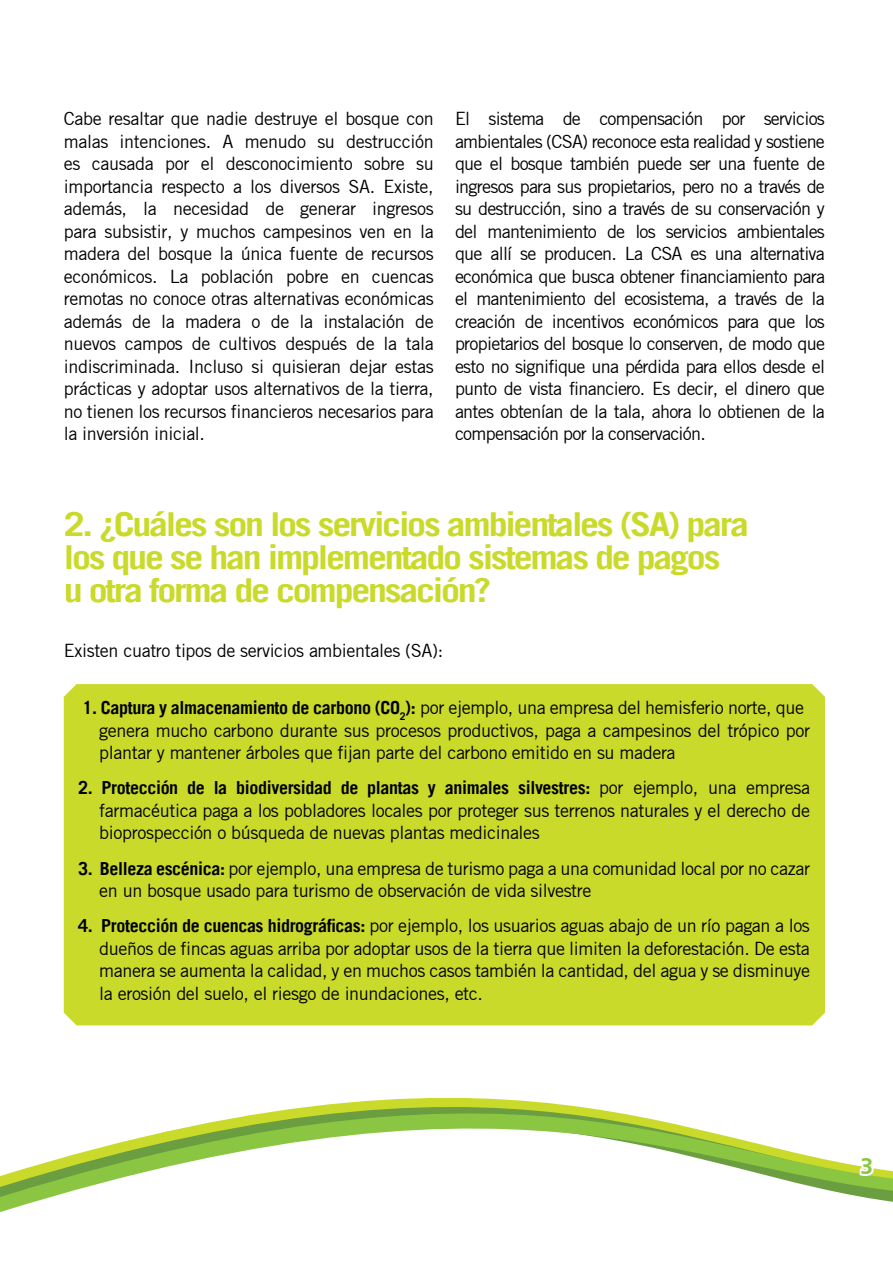
<style>
.page{position:relative;width:893px;height:1263px;background:#fff}
.page>*{position:absolute;margin:0;border:0;box-sizing:border-box;transform-origin:0 0}
.t1{font:700 33px/33px "Trade Gothic LT";letter-spacing:-.06em;color:#c9da2b;scale:1.15 1}
.t2{font:700 22.65px "Frutiger CE";color:#8ac641}
.t3{font:18px/22.5px "Trade Gothic";letter-spacing:-.02em;color:#000}
.t4{font:700 18px "Trade Gothic LT";letter-spacing:-.02em;color:#000}
.s1{font-family:"Trade Gothic LT";font-weight:700}
.s2{font-family:"Trade Gothic";font-weight:400}
</style>
<div class="page">
<svg style="left:0;top:1025px;width:893px;height:187px"></svg>
<svg style="left:857px;top:1153px;width:20px;height:26px"></svg>
<div style="left:64px;top:684px;width:761px;height:341px;background:#c9da2b"></div>
<p class="t3" style="left:64px;top:107px;width:371px;text-align:justify">Cabe resaltar que nadie destruye el bosque con malas intenciones. A menudo su destrucción es causada por el desconocimiento sobre su importancia respecto a los diversos SA. Existe, además, la necesidad de generar ingresos para subsistir, y muchos campesinos ven en la madera del bosque la única fuente de recursos económicos. La población pobre en cuencas remotas no conoce otras alternativas económicas además de la madera o de la instalación de nuevos campos de cultivos después de la tala indiscriminada. Incluso si quisieran dejar estas prácticas y adoptar usos alternativos de la tierra, no tienen los recursos financieros necesarios para la inversión inicial.</p>
<p class="t3" style="left:455px;top:107px;width:371px;text-align:justify">El sistema de compensación por servicios ambientales (CSA) reconoce esta realidad y sostiene que el bosque también puede ser una fuente de ingresos para sus propietarios, pero no a través de su destrucción, sino a través de su conservación y del mantenimiento de los servicios ambientales que allí se producen. La CSA es una alternativa económica que busca obtener financiamiento para el mantenimiento del ecosistema, a través de la creación de incentivos económicos para que los propietarios del bosque lo conserven, de modo que esto no signifique una pérdida para ellos desde el punto de vista financiero. Es decir, el dinero que antes obtenían de la tala, ahora lo obtienen de la compensación por la conservación.</p>
<h1 class="t1" style="left:64px;top:507px;width:597px">2. ¿Cuáles son los servicios ambientales (SA) para los que se han implementado sistemas de pagos<br>u otra forma de compensación?</h1>
<p class="t3" style="left:64px;top:639px;width:381px">Existen cuatro tipos de servicios ambientales (SA):</p>
<p class="t3" style="left:99px;top:696px;width:712px;text-indent:-17px"><span class="s1">1. Captura y almacenamiento de carbono (CO</span><sub>2</sub><span class="s1">):</span> por ejemplo, una empresa del hemisferio norte, que genera mucho carbono durante sus procesos productivos, paga a campesinos del trópico por plantar y mantener árboles que fijan parte del carbono emitido en su madera</p>
<p class="t4" style="left:78px;top:777px;width:733px">2. Protección de la biodiversidad de plantas y animales silvestres: <span class="s2">por ejemplo, una empresa</span></p>
<p class="t3" style="left:99px;top:799px;width:712px">farmacéutica paga a los pobladores locales por proteger sus terrenos naturales y el derecho de bioprospección o búsqueda de nuevas plantas medicinales</p>
<p class="t3" style="left:99px;top:857px;width:712px;text-indent:-21px"><span class="s1">3. Belleza escénica:</span> por ejemplo, una empresa de turismo paga a una comunidad local por no cazar en un bosque usado para turismo de observación de vida silvestre</p>
<p class="t3" style="left:99px;top:914px;width:712px;text-align:justify;text-indent:-21px"><span class="s1">4. Protección de cuencas hidrográficas:</span> por ejemplo, los usuarios aguas abajo de un río pagan a los dueños de fincas aguas arriba por adoptar usos de la tierra que limiten la deforestación. De esta manera se aumenta la calidad, y en muchos casos también la cantidad, del agua y se disminuye la erosión del suelo, el riesgo de inundaciones, etc.</p>
<p class="t2" style="left:860px;top:1152px;width:14px">3</p>
</div>
